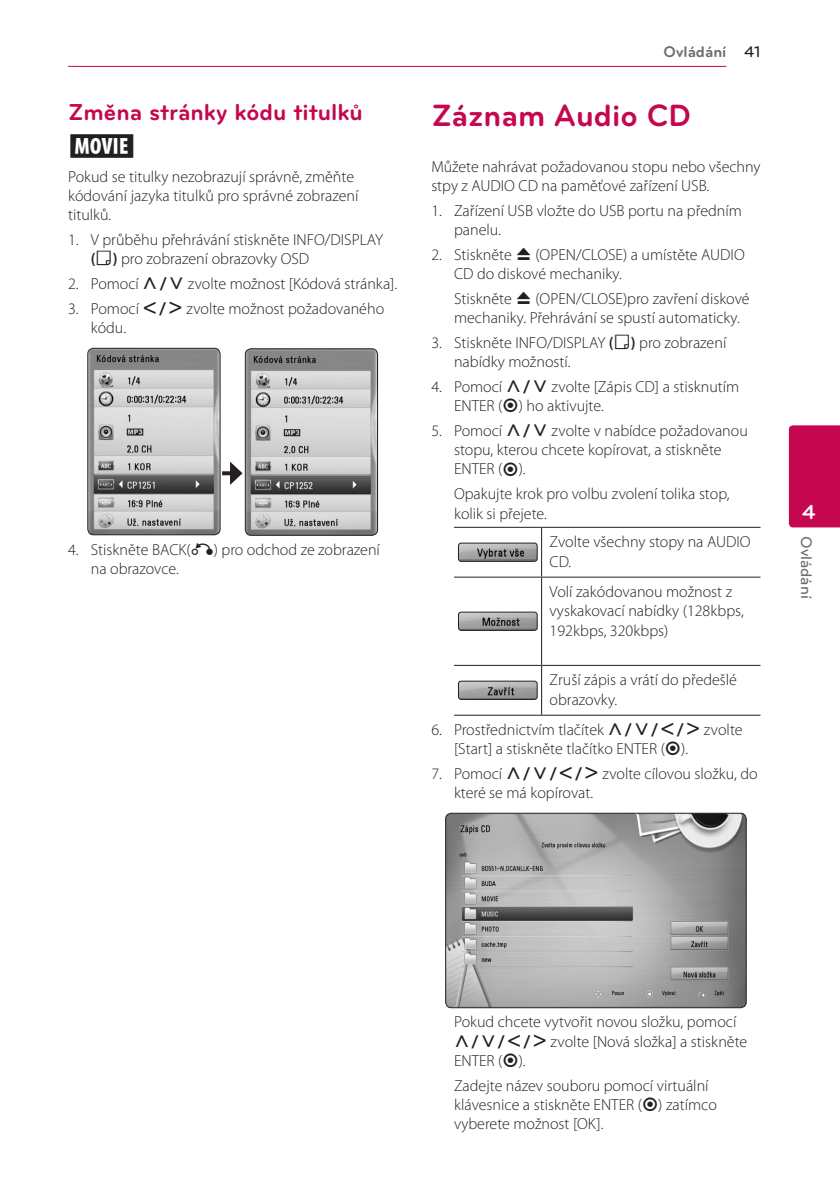
<style>
.page{position:relative;width:840px;height:1191px;background:#fff}
.page>*{position:absolute;margin:0;border:0;box-sizing:border-box;transform-origin:0 0}
.Title_1{font:700 32px "Bryant LG";color:#c50750}
.Title_2{font:700 24px "Bryant LG";color:#c50750}
.Content_text_Light{font:24px "UPSYS Common";color:#231f20}
.t1{font:700 21px "Bryant LG";color:#fff}
.Content_text_Num{font:300 16px/19.2px "Myriad Pro";color:#231f20}
.Contents_Text_Sub_Nu{font:300 16px/19.2px "Myriad Pro";color:#231f20}
.Content_text_Light-2{font:300 16px/19.2px "Myriad Pro";color:#231f20}
.t2{font:700 16px "Bryant LG";color:#6c6d70}
.t3{font:500 16px "Bryant LG";color:#6c6d70}
.s1{font-weight:600}
.s2{font-family:"UPSYS Common";font-weight:400}
.s3{font-weight:500;color:#231f20}
</style>
<div class="page">
<hr style="left:68px;top:66px;width:658px;height:1px;background:#c50750">
<div style="left:788px;top:425px;width:51px;height:102px;background:#c50750"></div>
<img style="left:246px;top:349px;width:131px;height:186px">
<div style="left:245px;top:348px;width:133px;height:188px;border:1px solid #231f20;border-radius:6px"></div>
<img style="left:88px;top:348px;width:132px;height:187px">
<div style="left:87px;top:348px;width:133px;height:187px;border:1px solid #231f20;border-radius:6px"></div>
<svg style="left:222px;top:471px;width:8px;height:4px"></svg>
<svg style="left:230px;top:461px;width:12px;height:24px"></svg>
<hr style="left:454px;top:527px;width:87px;height:1px;background:#231f20">
<hr style="left:541px;top:527px;width:219px;height:1px;background:#231f20">
<hr style="left:541px;top:528px;width:1px;height:48px;background:#231f20">
<hr style="left:454px;top:576px;width:87px;height:1px;background:#231f20">
<hr style="left:541px;top:576px;width:219px;height:1px;background:#231f20">
<hr style="left:541px;top:577px;width:1px;height:88px;background:#231f20">
<hr style="left:454px;top:665px;width:87px;height:1px;background:#231f20">
<hr style="left:541px;top:665px;width:219px;height:1px;background:#231f20">
<hr style="left:541px;top:666px;width:1px;height:48px;background:#231f20">
<hr style="left:454px;top:714px;width:87px;height:1px;background:#231f20">
<hr style="left:541px;top:714px;width:219px;height:1px;background:#231f20">
<img style="left:459px;top:544px;width:76px;height:16px">
<div style="left:457px;top:542px;width:80px;height:20px;border:1px solid #231f20;border-radius:3px"></div>
<img style="left:459px;top:613px;width:76px;height:16px">
<div style="left:457px;top:611px;width:80px;height:20px;border:1px solid #231f20;border-radius:3px"></div>
<img style="left:459px;top:682px;width:76px;height:16px">
<div style="left:457px;top:680px;width:80px;height:20px;border:1px solid #231f20;border-radius:3px"></div>
<img style="left:446px;top:814px;width:299px;height:193px">
<div style="left:445px;top:812px;width:301px;height:196px;border:1px solid #231f20;border-radius:6px"></div>
<p class="Title_2" style="left:68px;top:97px;width:296px">Změna stránky kódu titulků</p>
<p class="Content_text_Light" style="left:68px;top:132px;width:70px">Y</p>
<p class="Content_text_Light-2" style="left:68px;top:167px;width:291px">Pokud se titulky nezobrazují správně, změňte kódování jazyka titulků pro správné zobrazení titulků.</p>
<p class="Content_text_Num" style="left:91px;top:230px;width:294px;text-indent:-23px">1. V průběhu přehrávání stiskněte INFO/DISPLAY <span class="s1">(</span><span class="s2">M</span><span class="s1">)</span> pro zobrazení obrazovky OSD</p>
<p class="Content_text_Num" style="left:68px;top:274px;width:330px">2. Pomocí <span class="s2">W/S</span> zvolte možnost [Kódová stránka].</p>
<p class="Content_text_Num" style="left:91px;top:299px;width:295px;text-indent:-23px">3. Pomocí <span class="s2">A/D</span> zvolte možnost požadovaného kódu.</p>
<p class="Content_text_Num" style="left:91px;top:540px;width:290px;text-indent:-23px">4. Stiskněte BACK(<span class="s2">X</span>) pro odchod ze zobrazení na obrazovce.</p>
<p class="t2" style="left:663px;top:42px;width:98px">Ovládání <span class="s3">41</span></p>
<p class="Title_1" style="left:431px;top:96px;width:261px">Záznam Audio CD</p>
<p class="Content_text_Light-2" style="left:431px;top:156px;width:330px">Můžete nahrávat požadovanou stopu nebo všechny stpy z AUDIO CD na paměťové zařízení USB.</p>
<p class="Content_text_Num" style="left:454px;top:200px;width:289px;text-indent:-23px">1. Zařízení USB vložte do USB portu na předním panelu.</p>
<p class="Content_text_Num" style="left:454px;top:245px;width:292px;text-indent:-23px">2. Stiskněte <span class="s2">B</span> (OPEN/CLOSE) a umístěte AUDIO<br>CD do diskové mechaniky.</p>
<p class="Contents_Text_Sub_Nu" style="left:454px;top:289px;width:297px">Stiskněte <span class="s2">B</span> (OPEN/CLOSE)pro zavření diskové mechaniky. Přehrávání se spustí automaticky.</p>
<p class="Content_text_Num" style="left:454px;top:333px;width:273px;text-indent:-23px">3. Stiskněte INFO/DISPLAY <span class="s1">(</span><span class="s2">M</span><span class="s1">)</span> pro zobrazení nabídky možností.</p>
<p class="Content_text_Num" style="left:454px;top:377px;width:287px;text-indent:-23px">4. Pomocí <span class="s2">W/S</span> zvolte [Zápis CD] a stisknutím<br>ENTER (<span class="s2">B</span>) ho aktivujte.</p>
<p class="Content_text_Num" style="left:454px;top:421px;width:295px;text-indent:-23px">5. Pomocí <span class="s2">W/S</span> zvolte v nabídce požadovanou stopu, kterou chcete kopírovat, a stiskněte<br>ENTER (<span class="s2">B</span>).</p>
<p class="Contents_Text_Sub_Nu" style="left:454px;top:484px;width:277px">Opakujte krok pro volbu zvolení tolika stop, kolik si přejete.</p>
<p class="Content_text_Light-2" style="left:549px;top:532px;width:202px">Zvolte všechny stopy na AUDIO<br>CD.</p>
<p class="Content_text_Light-2" style="left:549px;top:582px;width:196px">Volí zakódovanou možnost z vyskakovací nabídky (128kbps,<br>192kbps, 320kbps)</p>
<p class="Content_text_Light-2" style="left:549px;top:670px;width:189px">Zruší zápis a vrátí do předešlé obrazovky.</p>
<p class="Content_text_Num" style="left:454px;top:719px;width:290px;text-indent:-23px">6. Prostřednictvím tlačítek <span class="s2">W/S/A/D</span> zvolte [Start] a stiskněte tlačítko ENTER (<span class="s2">B</span>).</p>
<p class="Content_text_Num" style="left:454px;top:763px;width:305px;text-indent:-23px">7. Pomocí <span class="s2">W/S/A/D</span> zvolte cílovou složku, do které se má kopírovat.</p>
<h3 class="t1" style="left:801px;top:499px;width:15px">4</h3>
<p class="t3" style="left:815px;top:536px;width:64px;rotate:90deg">Ovládání</p>
<p class="Contents_Text_Sub_Nu" style="left:454px;top:1012px;width:294px">Pokud chcete vytvořit novou složku, pomocí<br><span class="s2">W/S/A/D</span> zvolte [Nová složka] a stiskněte<br>ENTER (<span class="s2">B</span>).</p>
<p class="Contents_Text_Sub_Nu" style="left:454px;top:1075px;width:264px">Zadejte název souboru pomocí virtuální klávesnice a stiskněte ENTER (<span class="s2">B</span>) zatímco vyberete možnost [OK].</p>
</div>
